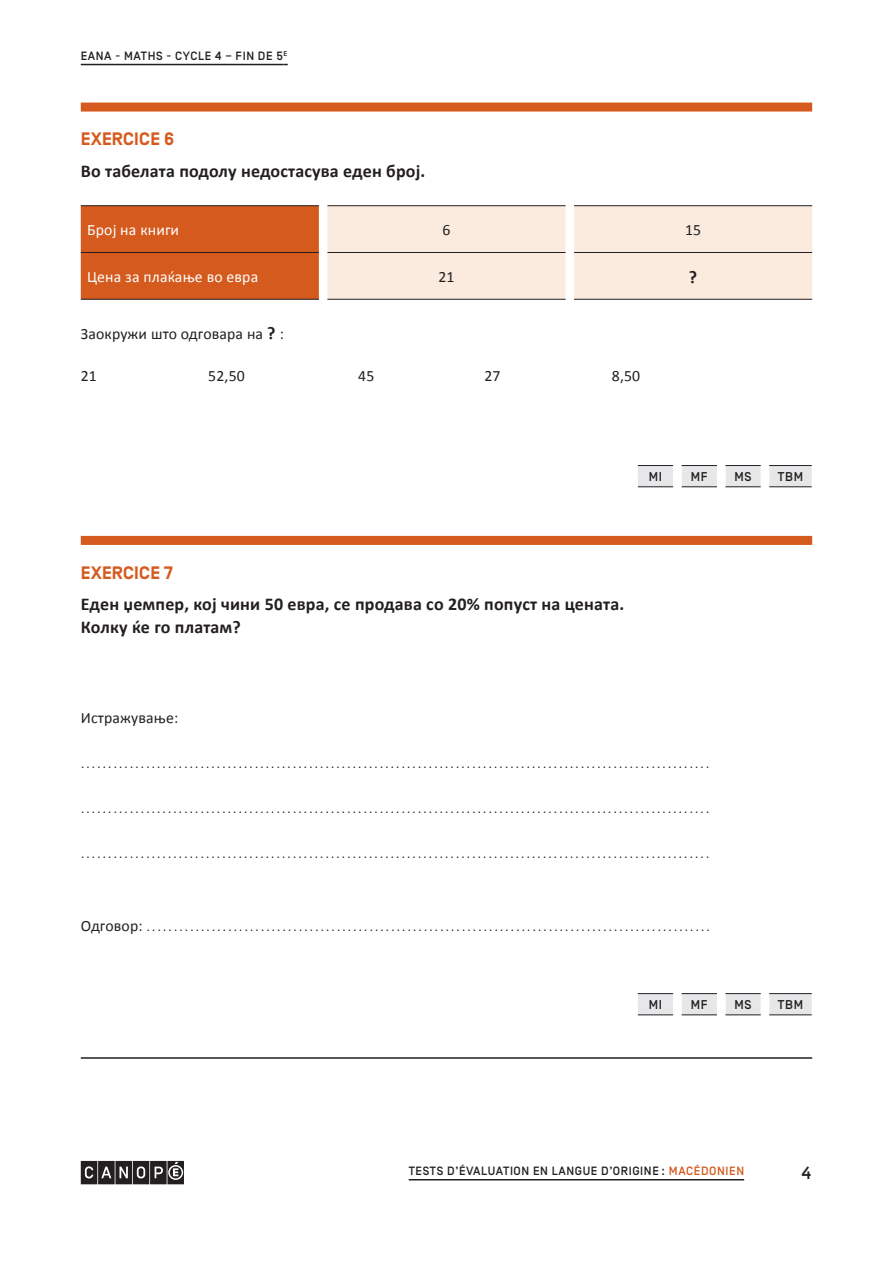
<style>
.page{position:relative;width:893px;height:1263px;background:#fff}
.page>*{position:absolute;margin:0;border:0;box-sizing:border-box;transform-origin:0 0}
.EXERCICE_Consigne_FA{font:700 18px "Calibri";letter-spacing:.01em;color:#231f20}
.Exercice_Numéro{font:700 18px "Simplon BP";letter-spacing:.01em;color:#d55a1e}
.t1{font:500 18px "Simplon BP Mono";color:#231f20}
.Exercice_Maths_Texte{font:700 18px "Calibri";color:#231f20}
.Exercie_Maths_Texte{font:300 15.75px "Calibri";color:#231f20}
.Exercice_Maths_Texte-2{font:300 15.75px "Calibri";color:#231f20}
.Exercice_Maths_Texte-3{font:15.75px "Calibri";letter-spacing:.01em;color:#fff}
.Exercice_Maths_Texte-4{font:15.75px "Calibri";letter-spacing:.01em;color:#231f20}
.Exercie_Maths_Texte-2{font:15.75px "Calibri";letter-spacing:.01em;color:#231f20}
.t2{font:500 12.75px "Simplon BP";letter-spacing:.05em;color:#231f20}
.Titre_courant_FAD{font:500 12px "Simplon BP";letter-spacing:.05em;color:#231f20}
.s1{font-weight:700;font-size:18px}
.s2{font-weight:400}
.s3{color:#d55a1e}
</style>
<div class="page">
<hr style="left:81px;top:64px;width:203px;height:1px;background:#231f20">
<svg style="left:81px;top:1161px;width:103px;height:23px;background:#4b4849"></svg>
<hr style="left:409px;top:1179px;width:335px;height:1px;background:#231f20">
<div style="left:81px;top:103px;width:731px;height:9px;background:#d55a1e"></div>
<div style="left:81px;top:536px;width:731px;height:9px;background:#d55a1e"></div>
<hr style="left:81px;top:1057px;width:731px;height:2px;background:#231f20">
<svg style="left:81px;top:206px;width:731px;height:93px;background:#edbb9f"></svg>
<hr style="left:81px;top:205px;width:238px;height:1px;background:#231f20">
<hr style="left:327px;top:205px;width:239px;height:1px;background:#231f20">
<hr style="left:574px;top:205px;width:238px;height:1px;background:#231f20">
<hr style="left:81px;top:252px;width:238px;height:1px;background:#231f20">
<hr style="left:327px;top:252px;width:239px;height:1px;background:#231f20">
<hr style="left:574px;top:252px;width:238px;height:1px;background:#231f20">
<hr style="left:81px;top:299px;width:238px;height:1px;background:#231f20">
<hr style="left:327px;top:299px;width:239px;height:1px;background:#231f20">
<hr style="left:574px;top:299px;width:238px;height:1px;background:#231f20">
<svg style="left:638px;top:465px;width:174px;height:22px"></svg>
<hr style="left:638px;top:465px;width:35px;height:1px;background:#231f20">
<hr style="left:682px;top:465px;width:35px;height:1px;background:#231f20">
<hr style="left:725px;top:465px;width:36px;height:1px;background:#231f20">
<hr style="left:769px;top:465px;width:43px;height:1px;background:#231f20">
<hr style="left:638px;top:486px;width:35px;height:1px;background:#231f20">
<hr style="left:682px;top:486px;width:35px;height:1px;background:#231f20">
<hr style="left:725px;top:486px;width:36px;height:1px;background:#231f20">
<hr style="left:769px;top:486px;width:43px;height:1px;background:#231f20">
<svg style="left:638px;top:993px;width:174px;height:22px"></svg>
<hr style="left:638px;top:993px;width:35px;height:1px;background:#231f20">
<hr style="left:682px;top:993px;width:35px;height:1px;background:#231f20">
<hr style="left:725px;top:993px;width:36px;height:1px;background:#231f20">
<hr style="left:769px;top:993px;width:43px;height:1px;background:#231f20">
<hr style="left:638px;top:1014px;width:35px;height:1px;background:#231f20">
<hr style="left:682px;top:1014px;width:35px;height:1px;background:#231f20">
<hr style="left:725px;top:1014px;width:36px;height:1px;background:#231f20">
<hr style="left:769px;top:1014px;width:43px;height:1px;background:#231f20">
<p class="Titre_courant_FAD" style="left:81px;top:49px;width:208px">EANA - MATHS - CYCLE 4 – FIN DE 5<sup>E</sup></p>
<p class="Exercice_Numéro" style="left:81px;top:129px;width:95px">EXERCICE 6</p>
<p class="EXERCICE_Consigne_FA" style="left:81px;top:159px;width:346px">Во табелата подолу недостасува еден број.</p>
<p class="Exercice_Maths_Texte-3" style="left:87px;top:220px;width:94px">Број на книги</p>
<p class="Exercice_Maths_Texte-4" style="left:442px;top:220px;width:9px">6</p>
<p class="Exercice_Maths_Texte-4" style="left:685px;top:220px;width:18px">15</p>
<p class="Exercice_Maths_Texte-3" style="left:87px;top:267px;width:173px">Цена за плаќање во евра</p>
<p class="Exercice_Maths_Texte-4" style="left:438px;top:267px;width:18px">21</p>
<p class="Exercice_Maths_Texte" style="left:689px;top:265px;width:10px">?</p>
<p class="Exercice_Maths_Texte-4" style="left:81px;top:323px;width:205px">Заокружи што одговара на <span class="s1">?</span> :</p>
<p class="Exercie_Maths_Texte-2" style="left:81px;top:365px;width:18px">21</p>
<p class="Exercie_Maths_Texte-2" style="left:208px;top:365px;width:38px">52,50</p>
<p class="Exercie_Maths_Texte-2" style="left:358px;top:365px;width:18px">45</p>
<p class="Exercie_Maths_Texte-2" style="left:484px;top:365px;width:18px">27</p>
<p class="Exercie_Maths_Texte-2" style="left:612px;top:365px;width:30px">8,50</p>
<p class="t2" style="left:649px;top:469px;width:15px">MI</p>
<p class="t2" style="left:691px;top:469px;width:18px">MF</p>
<p class="t2" style="left:734px;top:469px;width:19px">MS</p>
<p class="t2" style="left:778px;top:469px;width:27px">TBM</p>
<p class="Exercice_Numéro" style="left:81px;top:562px;width:94px">EXERCICE 7</p>
<p class="EXERCICE_Consigne_FA" style="left:81px;top:593px;width:545px">Еден џемпер, кој чини 50 евра, се продава со 20% попуст на цената.</p>
<p class="EXERCICE_Consigne_FA" style="left:81px;top:615px;width:162px">Колку ќе го платам?</p>
<p class="Exercie_Maths_Texte-2" style="left:81px;top:707px;width:99px">Истражување:</p>
<p class="Exercie_Maths_Texte" style="left:81px;top:753px;width:630px">....................................................................................................................</p>
<p class="Exercie_Maths_Texte" style="left:81px;top:798px;width:630px">....................................................................................................................</p>
<p class="Exercie_Maths_Texte" style="left:81px;top:843px;width:630px">....................................................................................................................</p>
<p class="Exercice_Maths_Texte-2" style="left:81px;top:916px;width:631px"><span class="s2">Одговор:</span> ........................................................................................................</p>
<p class="t2" style="left:649px;top:997px;width:15px">MI</p>
<p class="t2" style="left:691px;top:997px;width:18px">MF</p>
<p class="t2" style="left:734px;top:997px;width:19px">MS</p>
<p class="t2" style="left:778px;top:997px;width:27px">TBM</p>
<p class="Titre_courant_FAD" style="left:409px;top:1164px;width:337px">TESTS D’ÉVALUATION EN LANGUE D’ORIGINE : <span class="s3">MACÉDONIEN</span></p>
<p class="t1" style="left:801px;top:1161px;width:12px">4</p>
</div>
